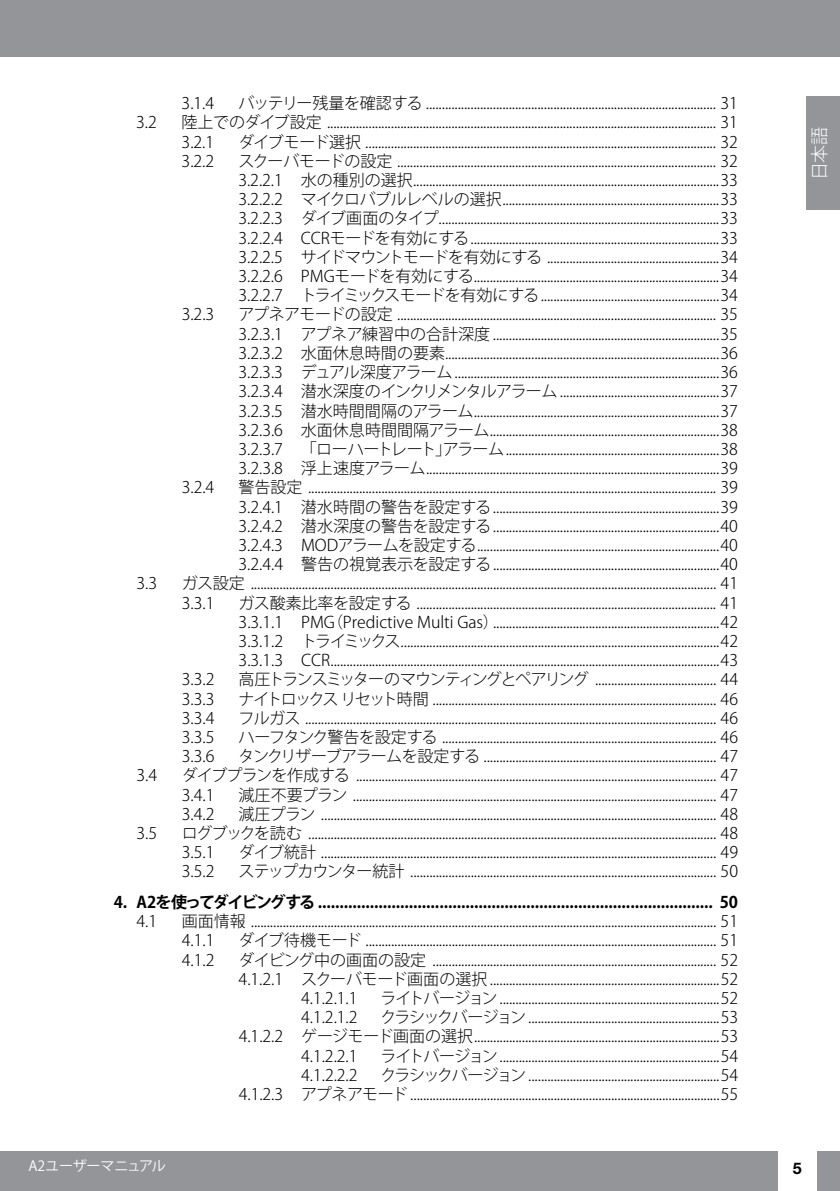
<style>
.page{position:relative;width:840px;height:1191px;background:#fff}
.page>*{position:absolute;margin:0;border:0;box-sizing:border-box;transform-origin:0 0}
.t1{font:300 18px "Koz Go Pro";color:#fff}
.t2{font:300 16px/19.2px "Koz Go Pro";letter-spacing:-.02em;color:#000;text-align:justify}
.t3{font:300 16px/19.2px "Koz Go Pro";color:#000}
.t4{font:300 16px/19.2px "Koz Go Pro";letter-spacing:-.05em;color:#000}
.t5{font:300 16px/19.2px "Koz Go Pro";letter-spacing:-.08em;color:#000;text-align:right}
.t6{font:300 16px "Koz Go Pro";letter-spacing:-.095em;color:#000}
.t7{font:300 16px "Koz Go Pro";letter-spacing:-.07em;color:#000}
.t8{font:300 16px/19.2px "Koz Go Pro";letter-spacing:-.065em;color:#000}
.t9{font:300 16px "Koz Go Pro";letter-spacing:-.06em;color:#000}
.t10{font:700 16px "Koz Go Pro";letter-spacing:-.1em;color:#000}
.t11{font:300 16px "Koz Go Pro";letter-spacing:-.1em;color:#000}
.t12{font:700 16px "Helvetica Neue LT Std";color:#000}
.t13{font:14px "Koz Go Pro";letter-spacing:-.015em;color:#fff}
</style>
<div class="page">
<div style="left:0;top:0;width:839px;height:57px;background:#939598"></div>
<div style="left:0;top:1151px;width:777px;height:40px;background:#939598"></div>
<div style="left:816px;top:1151px;width:23px;height:40px;background:#939598"></div>
<div style="left:805px;top:96px;width:34px;height:114px;background:#939598"></div>
<p class="t2" style="left:181px;top:94px;width:34px">3.1.4</p>
<p class="t2" style="left:238px;top:94px;width:500px">バッテリー残量を確認する ........................................................................................... 31</p>
<p class="t2" style="left:136px;top:113px;width:22px">3.2</p>
<p class="t3" style="left:181px;top:113px;width:557px">陸上でのダイブ設定 .......................................................................................................................... 31<br>3.2.1</p>
<p class="t2" style="left:238px;top:132px;width:500px">ダイブモード選択 .............................................................................................................. 32</p>
<p class="t2" style="left:181px;top:151px;width:34px">3.2.2</p>
<p class="t2" style="left:238px;top:151px;width:500px">スクーバモードの設定 .................................................................................................... 32<br>3.2.2.1 水の種別の選択................................................................................................33<br>3.2.2.2 マイクロバブルレベルの選択....................................................................33<br>3.2.2.3 ダイブ画面のタイプ........................................................................................33<br>3.2.2.4 CCRモードを有効にする..............................................................................33<br>3.2.2.5 サイドマウントモードを有効にする ......................................................34<br>3.2.2.6 PMGモードを有効にする.............................................................................34<br>3.2.2.7 トライミックスモードを有効にする........................................................34</p>
<p class="t2" style="left:181px;top:305px;width:34px">3.2.3</p>
<p class="t2" style="left:238px;top:305px;width:500px">アプネアモードの設定 .................................................................................................... 35<br>3.2.3.1 アプネア練習中の合計深度 .......................................................................35<br>3.2.3.2 水面休息時間の要素......................................................................................36<br>3.2.3.3 デュアル深度アラーム...................................................................................36<br>3.2.3.4 潜水深度のインクリメンタルアラーム ..................................................37<br>3.2.3.5 潜水時間間隔のアラーム.............................................................................37<br>3.2.3.6 水面休息時間間隔アラーム........................................................................38<br>3.2.3.7 「ローハートレート」アラーム...................................................................38<br>3.2.3.8 浮上速度アラーム............................................................................................39</p>
<p class="t2" style="left:182px;top:478px;width:34px">3.2.4</p>
<p class="t2" style="left:238px;top:478px;width:500px">警告設定 ................................................................................................................................ 39<br>3.2.4.1 潜水時間の警告を設定する.......................................................................39<br>3.2.4.2 潜水深度の警告を設定する.......................................................................40<br>3.2.4.3 MODアラームを設定する............................................................................40<br>3.2.4.4 警告の視覚表示を設定する.......................................................................40</p>
<p class="t2" style="left:136px;top:574px;width:22px">3.3</p>
<p class="t2" style="left:182px;top:574px;width:557px">ガス設定 .................................................................................................................................................. 41<br>3.3.1</p>
<p class="t2" style="left:238px;top:593px;width:500px">ガス酸素比率を設定する .............................................................................................. 41<br>3.3.1.1 PMG（Predictive Multi Gas）.......................................................................42<br>3.3.1.2 トライミックス....................................................................................................42<br>3.3.1.3 CCR..........................................................................................................................43</p>
<p class="t2" style="left:182px;top:670px;width:34px">3.3.2</p>
<p class="t11" style="left:238px;top:669px;width:500px">高圧トランスミッターのマウンティングとペアリング ...................................... 44</p>
<p class="t2" style="left:182px;top:689px;width:34px">3.3.3</p>
<p class="t6" style="left:238px;top:688px;width:500px">ナイトロックス リセット時間 ......................................................................................... 46</p>
<p class="t2" style="left:182px;top:708px;width:34px">3.3.4</p>
<p class="t2" style="left:238px;top:708px;width:500px">フルガス ................................................................................................................................. 46</p>
<p class="t2" style="left:182px;top:727px;width:34px">3.3.5</p>
<p class="t2" style="left:238px;top:727px;width:500px">ハーフタンク警告を設定する ...................................................................................... 46</p>
<p class="t2" style="left:182px;top:747px;width:34px">3.3.6</p>
<p class="t4" style="left:238px;top:747px;width:500px">タンクリザーブアラームを設定する ......................................................................... 47</p>
<p class="t2" style="left:136px;top:766px;width:22px">3.4</p>
<p class="t4" style="left:182px;top:766px;width:557px">ダイブプランを作成する ................................................................................................................. 47<br>3.4.1</p>
<p class="t3" style="left:238px;top:785px;width:500px">減圧不要プラン .................................................................................................................. 47</p>
<p class="t2" style="left:182px;top:804px;width:34px">3.4.2</p>
<p class="t2" style="left:238px;top:804px;width:500px">減圧プラン ............................................................................................................................ 48</p>
<p class="t2" style="left:136px;top:823px;width:22px">3.5</p>
<p class="t8" style="left:182px;top:823px;width:557px">ログブックを読む ................................................................................................................................ 48<br>3.5.1</p>
<p class="t2" style="left:238px;top:843px;width:500px">ダイブ統計 ............................................................................................................................ 49</p>
<p class="t2" style="left:182px;top:862px;width:34px">3.5.2</p>
<p class="t9" style="left:238px;top:861px;width:500px">ステップカウンター統計 ................................................................................................ 50</p>
<p class="t10" style="left:114px;top:892px;width:625px">4. A2を使ってダイビングする ........................................................................................... 50</p>
<p class="t2" style="left:136px;top:912px;width:22px">4.1</p>
<p class="t2" style="left:182px;top:912px;width:557px">画面情報 .................................................................................................................................................. 51<br>4.1.1</p>
<p class="t2" style="left:238px;top:931px;width:500px">ダイブ待機モード .............................................................................................................. 51</p>
<p class="t2" style="left:182px;top:950px;width:34px">4.1.2</p>
<p class="t3" style="left:238px;top:950px;width:500px">ダイビング中の画面の設定 ......................................................................................... 52</p>
<p class="t2" style="left:238px;top:969px;width:500px">4.1.2.1 スクーバモード画面の選択 ........................................................................52</p>
<p class="t2" style="left:301px;top:988px;width:58px">4.1.2.1.1</p>
<p class="t7" style="left:380px;top:987px;width:359px">ライトバージョン.....................................................................52</p>
<p class="t2" style="left:301px;top:1008px;width:58px">4.1.2.1.2</p>
<p class="t6" style="left:380px;top:1007px;width:359px">クラシックバージョン............................................................53</p>
<p class="t2" style="left:238px;top:1027px;width:500px">4.1.2.2 ゲージモード画面の選択.............................................................................53</p>
<p class="t2" style="left:301px;top:1046px;width:58px">4.1.2.2.1</p>
<p class="t7" style="left:380px;top:1045px;width:359px">ライトバージョン.....................................................................54</p>
<p class="t2" style="left:301px;top:1065px;width:58px">4.1.2.2.2</p>
<p class="t5" style="left:238px;top:1065px;width:500px">クラシックバージョン............................................................54<br>4.1.2.3 アプネアモード.................................................................................................55</p>
<p class="t13" style="left:28px;top:1156px;width:139px">A2ユーザーマニュアル</p>
<p class="t1" style="left:807px;top:180px;width:55px;rotate:-90deg">日本語</p>
<p class="t12" style="left:792px;top:1158px;width:10px">5</p>
</div>
